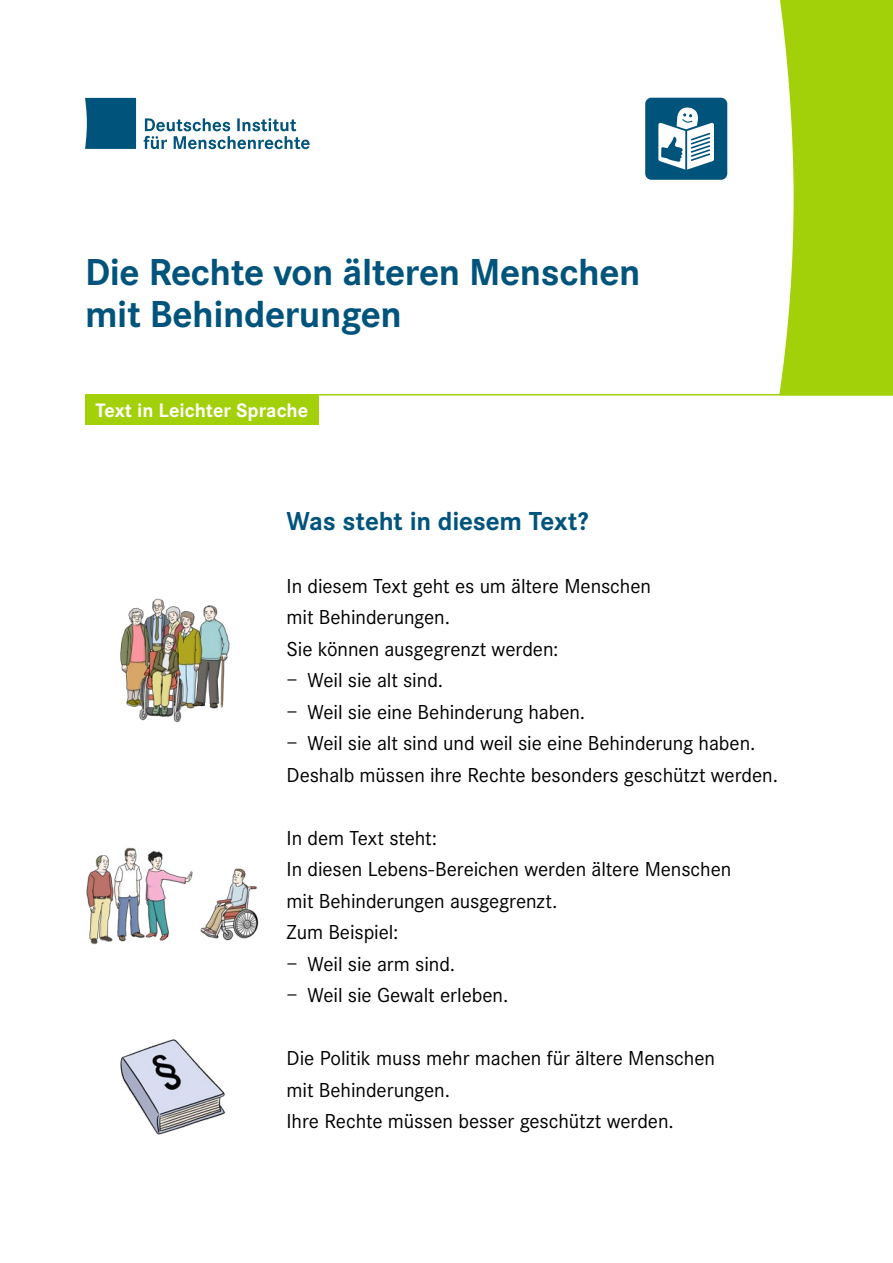
<style>
.page{position:relative;width:893px;height:1263px;background:#fff}
.page>*{position:absolute;margin:0;border:0;box-sizing:border-box;transform-origin:0 0}
.t1{font:700 39px/42px "Corporate S";letter-spacing:-.01em;color:#00547c}
.t2{font:700 27px "Corporate S";letter-spacing:-.01em;color:#00547c}
.t3{font:21px/31.5px "Corporate S";letter-spacing:-.005em;color:#000}
.t4{font:700 20.25px "Corporate S";color:#fff}
</style>
<div class="page">
<img style="left:120px;top:598px;width:110px;height:125px">
<img style="left:86px;top:847px;width:173px;height:98px">
<img style="left:120px;top:1039px;width:106px;height:96px">
<div style="left:85px;top:98px;width:51px;height:51px;background:#00547c"></div>
<svg style="left:144px;top:118px;width:166px;height:31px"></svg>
<div style="left:85px;top:395px;width:234px;height:30px;background:#a3d109"></div>
<hr style="left:85px;top:394px;width:808px;height:1px;background:#a3d109">
<svg style="left:779px;top:0;width:114px;height:394px;background:#aad41e"></svg>
<div style="left:645px;top:98px;width:82px;height:82px;background:#00547c;border-radius:6px"></div>
<svg style="left:658px;top:107px;width:56px;height:63px"></svg>
<h1 class="t1" style="left:85px;top:249px;width:557px">Die Rechte von älteren Menschen mit Behinderungen</h1>
<p class="t4" style="left:96px;top:396px;width:214px">Text in Leichter Sprache</p>
<h2 class="t2" style="left:287px;top:502px;width:303px">Was steht in diesem Text?</h2>
<p class="t3" style="left:287px;top:569px;width:366px">In diesem Text geht es um ältere Menschen mit Behinderungen.<br>Sie können ausgegrenzt werden:</p>
<p class="t3" style="left:287px;top:664px;width:158px">− Weil sie alt sind.</p>
<p class="t3" style="left:287px;top:695px;width:300px">− Weil sie eine Behinderung haben.</p>
<p class="t3" style="left:287px;top:727px;width:470px">− Weil sie alt sind und weil sie eine Behinderung haben.</p>
<p class="t3" style="left:287px;top:758px;width:493px">Deshalb müssen ihre Rechte besonders geschützt werden.</p>
<p class="t3" style="left:287px;top:821px;width:446px">In dem Text steht:<br>In diesen Lebens-Bereichen werden ältere Menschen mit Behinderungen ausgegrenzt.<br>Zum Beispiel:</p>
<p class="t3" style="left:287px;top:947px;width:170px">− Weil sie arm sind.</p>
<p class="t3" style="left:287px;top:979px;width:223px">− Weil sie Gewalt erleben.</p>
<p class="t3" style="left:287px;top:1042px;width:430px">Die Politik muss mehr machen für ältere Menschen mit Behinderungen.<br>Ihre Rechte müssen besser geschützt werden.</p>
</div>
